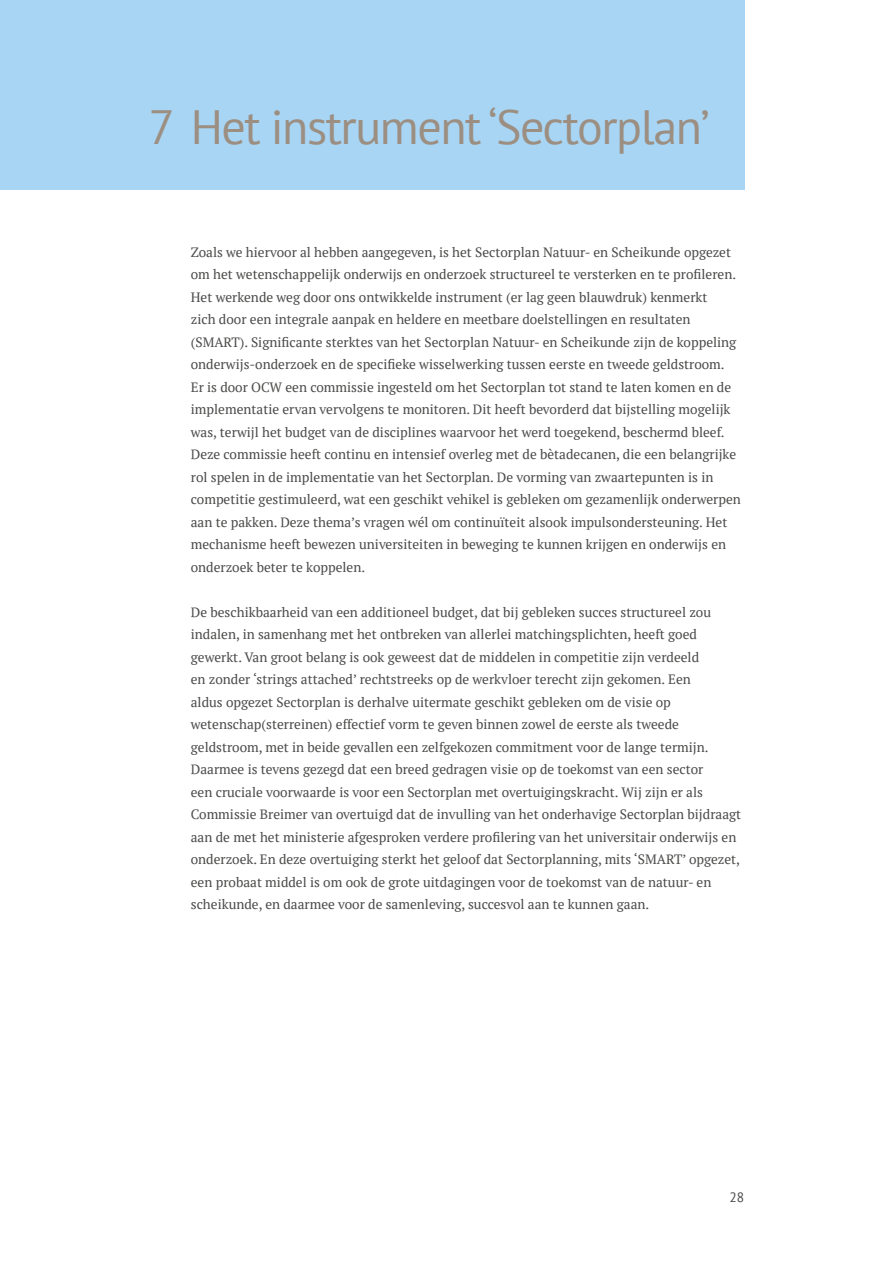
<style>
.page{position:relative;width:893px;height:1263px;background:#fff}
.page>*{position:absolute;margin:0;border:0;box-sizing:border-box;transform-origin:0 0}
.t1{font:48px "PT Sans";letter-spacing:-.03em;color:#9c8e81}
.t2{font:13.5px/22.5px "PT Serif";color:#4a4a49}
.t3{font:13.5px "PT Sans";color:#4a4a49}
</style>
<div class="page">
<div style="left:0;top:0;width:744px;height:189px;background:#a8d5f4"></div>
<h1 class="t1" style="left:149px;top:96px;width:562px">7 Het instrument ‘Sectorplan’</h1>
<p class="t2" style="left:191px;top:240px;width:551px">Zoals we hiervoor al hebben aangegeven, is het Sectorplan Natuur- en Scheikunde opgezet om het wetenschappelijk onderwijs en onderzoek structureel te versterken en te profileren.<br>Het werkende weg door ons ontwikkelde instrument (er lag geen blauwdruk) kenmerkt<br>zich door een integrale aanpak en heldere en meetbare doelstellingen en resultaten (SMART). Significante sterktes van het Sectorplan Natuur- en Scheikunde zijn de koppeling onderwijs-onderzoek en de specifieke wisselwerking tussen eerste en tweede geldstroom.<br>Er is door OCW een commissie ingesteld om het Sectorplan tot stand te laten komen en de implementatie ervan vervolgens te monitoren. Dit heeft bevorderd dat bijstelling mogelijk was, terwijl het budget van de disciplines waarvoor het werd toegekend, beschermd bleef.<br>Deze commissie heeft continu en intensief overleg met de bètadecanen, die een belangrijke rol spelen in de implementatie van het Sectorplan. De vorming van zwaartepunten is in competitie gestimuleerd, wat een geschikt vehikel is gebleken om gezamenlijk onderwerpen aan te pakken. Deze thema’s vragen wél om continuïteit alsook impulsondersteuning. Het mechanisme heeft bewezen universiteiten in beweging te kunnen krijgen en onderwijs en onderzoek beter te koppelen.</p>
<p class="t2" style="left:191px;top:600px;width:552px">De beschikbaarheid van een additioneel budget, dat bij gebleken succes structureel zou indalen, in samenhang met het ontbreken van allerlei matchingsplichten, heeft goed gewerkt. Van groot belang is ook geweest dat de middelen in competitie zijn verdeeld<br>en zonder ‘strings attached’ rechtstreeks op de werkvloer terecht zijn gekomen. Een<br>aldus opgezet Sectorplan is derhalve uitermate geschikt gebleken om de visie op wetenschap(sterreinen) effectief vorm te geven binnen zowel de eerste als tweede geldstroom, met in beide gevallen een zelfgekozen commitment voor de lange termijn.<br>Daarmee is tevens gezegd dat een breed gedragen visie op de toekomst van een sector<br>een cruciale voorwaarde is voor een Sectorplan met overtuigingskracht. Wij zijn er als Commissie Breimer van overtuigd dat de invulling van het onderhavige Sectorplan bijdraagt aan de met het ministerie afgesproken verdere profilering van het universitair onderwijs en onderzoek. En deze overtuiging sterkt het geloof dat Sectorplanning, mits ‘SMART’ opgezet, een probaat middel is om ook de grote uitdagingen voor de toekomst van de natuur- en scheikunde, en daarmee voor de samenleving, succesvol aan te kunnen gaan.</p>
<p class="t3" style="left:729px;top:1188px;width:16px">28</p>
</div>
